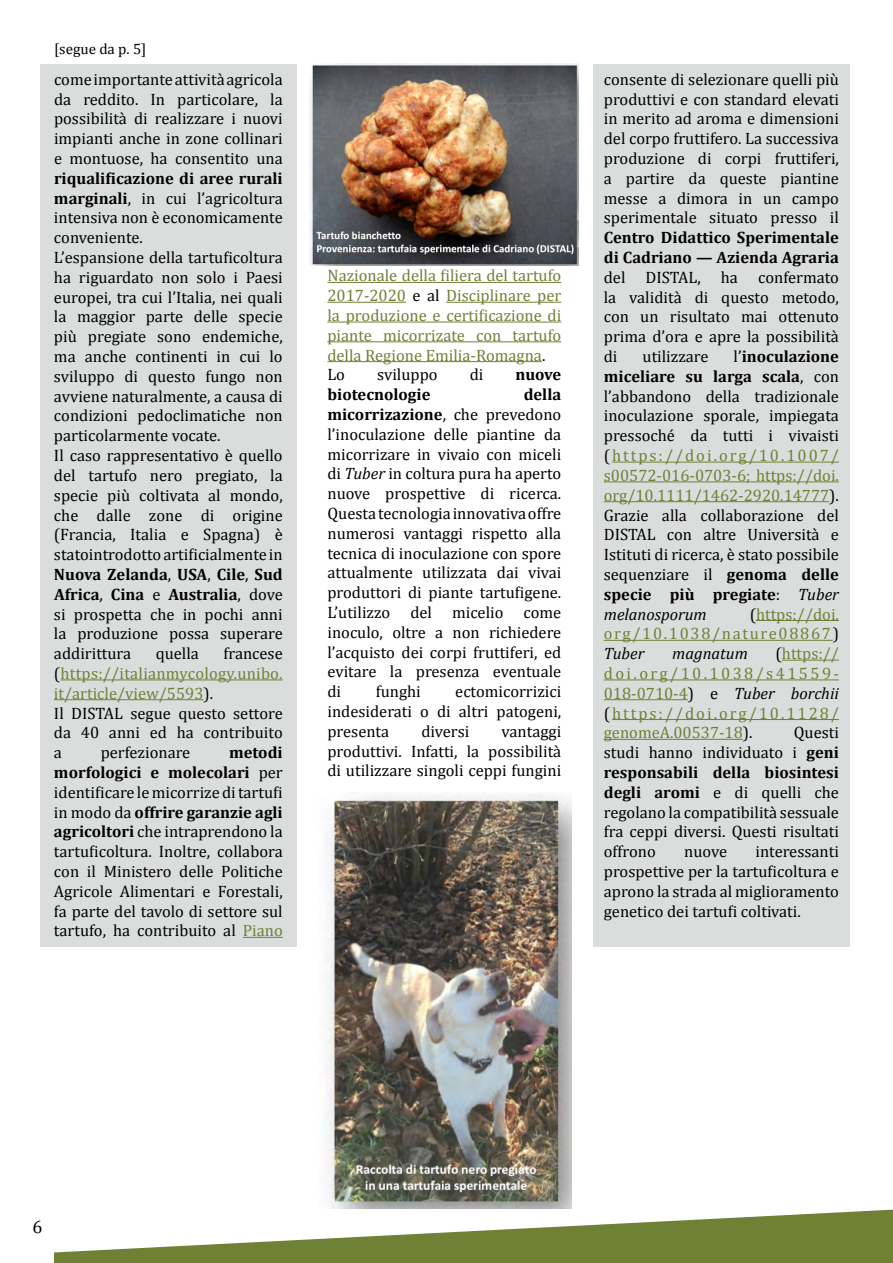
<style>
.page{position:relative;width:893px;height:1263px;background:#fff}
.page>*{position:absolute;margin:0;border:0;box-sizing:border-box;transform-origin:0 0}
.t1{font:18px "Cambria";color:#000}
.t2{font:16.5px/19.8px "Cambria";color:#000;text-align:justify}
.t3{font:16.5px/19.8px "Cambria";color:#708035;text-align:justify}
.t4{font:700 16.5px/19.8px "Cambria";color:#000}
.t5{font:italic 16.5px "Cambria";color:#000}
.t6{font:15px "Cambria";color:#000}
.s1{font-weight:700}
.s2{color:#708035}
.s3{color:#000}
.s4{font-style:italic}
.s5{font-style:italic;color:#000}
</style>
<div class="page">
<div style="left:593px;top:64px;width:257px;height:882px;background:#dbdddd"></div>
<div style="left:40px;top:64px;width:257px;height:882px;background:#dbdddd"></div>
<svg style="left:54px;top:1209px;width:839px;height:54px;fill:#708035"></svg>
<hr style="left:61px;top:679px;width:222px;height:1px;background:#708035">
<hr style="left:54px;top:699px;width:150px;height:1px;background:#708035">
<hr style="left:243px;top:937px;width:40px;height:1px;background:#708035">
<hr style="left:327px;top:282px;width:234px;height:1px;background:#708035">
<hr style="left:327px;top:302px;width:79px;height:1px;background:#708035">
<hr style="left:446px;top:302px;width:115px;height:1px;background:#708035">
<hr style="left:327px;top:322px;width:234px;height:1px;background:#708035">
<hr style="left:327px;top:341px;width:234px;height:1px;background:#708035">
<hr style="left:327px;top:361px;width:215px;height:1px;background:#708035">
<hr style="left:612px;top:462px;width:227px;height:1px;background:#708035">
<hr style="left:604px;top:481px;width:235px;height:1px;background:#708035">
<hr style="left:604px;top:501px;width:225px;height:1px;background:#708035">
<hr style="left:756px;top:620px;width:83px;height:1px;background:#708035">
<hr style="left:604px;top:640px;width:229px;height:1px;background:#708035">
<hr style="left:782px;top:660px;width:57px;height:1px;background:#708035">
<hr style="left:604px;top:679px;width:235px;height:1px;background:#708035">
<hr style="left:604px;top:699px;width:84px;height:1px;background:#708035">
<hr style="left:612px;top:719px;width:227px;height:1px;background:#708035">
<hr style="left:604px;top:739px;width:139px;height:1px;background:#708035">
<img style="left:310px;top:64px;width:269px;height:202px">
<img style="left:325px;top:793px;width:246px;height:416px">
<p class="t6" style="left:54px;top:40px;width:94px">[segue da p. 5]</p>
<p class="t2" style="left:54px;top:69px;width:230px">come importante attività agricola da reddito. In particolare, la possibilità di realizzare i nuovi impianti anche in zone collinari e montuose, ha consentito una</p>
<p class="t2" style="left:54px;top:168px;width:230px;text-align:left"><span class="s1">riqualificazione di aree rurali marginali</span>, in cui l’agricoltura intensiva non è economicamente conveniente.<br>L’espansione della tartuficoltura ha riguardato non solo i Paesi europei, tra cui l’Italia, nei quali la maggior parte delle specie più pregiate sono endemiche, ma anche continenti in cui lo sviluppo di questo fungo non avviene naturalmente, a causa di condizioni pedoclimatiche non particolarmente vocate.<br>Il caso rappresentativo è quello del tartufo nero pregiato, la specie più coltivata al mondo, che dalle zone di origine (Francia, Italia e Spagna) è statointrodotto artificialmente in<br><span class="s1">Nuova Zelanda</span>, <span class="s1">USA</span>, <span class="s1">Cile</span>, <span class="s1">Sud<br>Africa</span>, <span class="s1">Cina</span> e <span class="s1">Australia</span>, dove si prospetta che in pochi anni la produzione possa superare addirittura</p>
<p class="t2" style="left:54px;top:643px;width:230px;text-align:left;text-indent:169px">francese (<span class="s2">https://italianmycology.unibo. it/article/view/5593</span>).<br>Il DISTAL segue questo settore da 40 anni ed ha contribuito a</p>
<p class="t2" style="left:156px;top:643px;width:45px">quella</p>
<p class="t2" style="left:101px;top:742px;width:91px">perfezionare</p>
<p class="t2" style="left:54px;top:742px;width:230px;text-indent:175px"><span class="s1">metodi morfologici e molecolari</span> per identificare le micorrize di tartufi in modo da <span class="s1">offrire garanzie agli agricoltori</span> che intraprendono la tartuficoltura. Inoltre, collabora con il Ministero delle Politiche Agricole Alimentari e Forestali, fa parte del tavolo di settore sul tartufo, ha contribuito al <span class="s2">Piano</span></p>
<p class="t3" style="left:327px;top:266px;width:235px;text-align:left">Nazionale della filiera del tartufo<br>2017-2020 <span class="s3">e al</span> Disciplinare per la produzione e certificazione di piante micorrizate con tartufo della Regione Emilia-Romagna<span class="s3">.<br>Lo</span></p>
<p class="t2" style="left:377px;top:365px;width:62px">sviluppo</p>
<p class="t2" style="left:470px;top:365px;width:15px">di</p>
<p class="t4" style="left:515px;top:364px;width:47px">nuove</p>
<p class="t4" style="left:327px;top:384px;width:104px">biotecnologie</p>
<p class="t2" style="left:327px;top:385px;width:235px;text-indent:196px"><span class="s1">della micorrizazione</span>, che prevedono l’inoculazione delle piantine da micorrizare in vivaio con miceli di <span class="s4">Tuber</span> in coltura pura ha aperto nuove prospettive di ricerca.<br>Questa tecnologia innovativa offre numerosi vantaggi rispetto alla tecnica di inoculazione con spore attualmente utilizzata dai vivai produttori di piante tartufigene.<br>L’utilizzo del micelio come inoculo, oltre a non richiedere l’acquisto dei corpi fruttiferi, ed evitare la presenza eventuale di</p>
<p class="t2" style="left:376px;top:682px;width:47px">funghi</p>
<p class="t2" style="left:327px;top:682px;width:235px;text-indent:128px">ectomicorrizici indesiderati o di altri patogeni, presenta</p>
<p class="t2" style="left:421px;top:721px;width:49px">diversi</p>
<p class="t2" style="left:327px;top:721px;width:235px;text-indent:174px">vantaggi produttivi. Infatti, la possibilità di utilizzare singoli ceppi fungini</p>
<p class="t2" style="left:604px;top:69px;width:237px">consente di selezionare quelli più produttivi e con standard elevati in merito ad aroma e dimensioni del corpo fruttifero. La successiva produzione di corpi fruttiferi, a partire da queste piantine messe a dimora in un campo sperimentale situato presso il</p>
<p class="t4" style="left:604px;top:227px;width:237px">Centro Didattico Sperimentale di Cadriano — Azienda Agraria</p>
<p class="t2" style="left:604px;top:267px;width:237px">del DISTAL, ha confermato la validità di questo metodo, con un risultato mai ottenuto prima d’ora e apre la possibilità di</p>
<p class="t2" style="left:604px;top:346px;width:237px;text-indent:130px">l’<span class="s1">inoculazione miceliare su larga scala</span>, con l’abbandono della tradizionale inoculazione sporale, impiegata pressoché da tutti i vivaisti (<span class="s2">https://doi.org/10.1007/ s00572-016-0703-6; https://doi. org/10.1111/1462-2920.14777</span>).<br>Grazie alla collaborazione del DISTAL con altre Università e Istituti di ricerca, è stato possibile sequenziare il <span class="s1">genoma delle specie più pregiate</span>: <span class="s4">Tuber melanosporum</span></p>
<p class="t2" style="left:643px;top:346px;width:68px">utilizzare</p>
<p class="t3" style="left:604px;top:604px;width:237px;text-indent:146px"><span class="s3">(</span>https://doi. org/10.1038/nature08867<span class="s3">)<br></span><span class="s5">Tuber</span></p>
<p class="t3" style="left:604px;top:643px;width:237px;text-indent:172px"><span class="s3">(</span>https:// doi.org/10.1038/s41559- 018-0710-4<span class="s3">) e</span> <span class="s5">Tuber borchii </span><span class="s3">(</span>https://doi.org/10.1128/ genomeA.00537-18<span class="s3">).</span></p>
<p class="t5" style="left:672px;top:642px;width:77px">magnatum</p>
<p class="t2" style="left:604px;top:723px;width:237px;text-indent:190px">Questi studi hanno individuato i <span class="s1">geni responsabili della biosintesi degli aromi</span> e di quelli che regolano la compatibilità sessuale fra ceppi diversi. Questi risultati offrono</p>
<p class="t2" style="left:604px;top:841px;width:237px;text-indent:152px">interessanti prospettive per la tartuficoltura e aprono la strada al miglioramento genetico dei tartufi coltivati.</p>
<p class="t2" style="left:684px;top:841px;width:44px">nuove</p>
<p class="t1" style="left:33px;top:1216px;width:11px">6</p>
</div>
